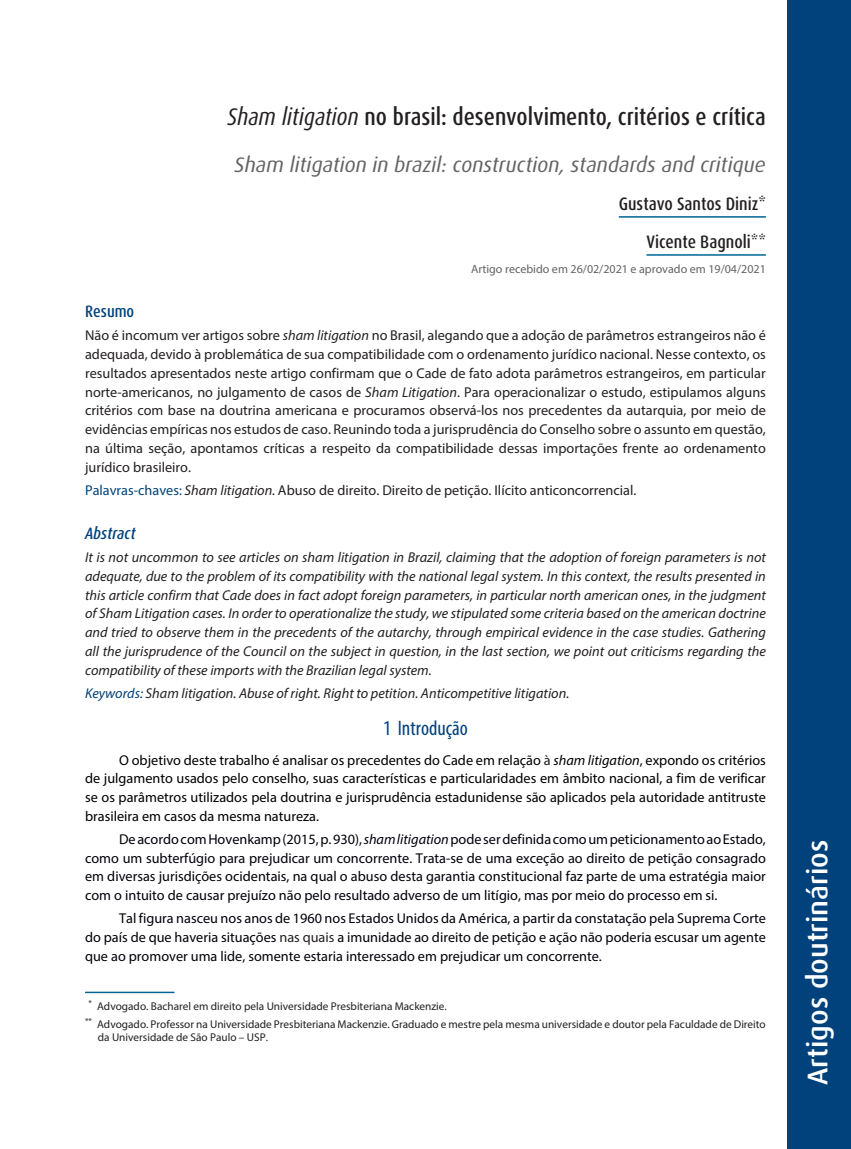
<style>
.page{position:relative;width:851px;height:1149px;background:#fff}
.page>*{position:absolute;margin:0;border:0;box-sizing:border-box;transform-origin:0 0}
.t1{font:500 28.5px "Dax Pro";color:#fff}
._00_-_TÍTULO{font:500 condensed 24px "Dax Pro";color:#231f20}
._00_-_Título_em_ingl{font:italic 21px "Dax Pro";color:#636366}
._02_-_SUBTÍTULO{font:condensed 21px "Myriad Pro";color:#01427c}
._01_-_AUTOR{font:500 condensed 18px "Dax Pro";color:#231f20}
._00_-_Resumo_abstrac{font:italic 500 condensed 16.5px "Dax Pro";color:#01427c}
._00_-_Resumo_abstrac-2{font:500 condensed 16.5px "Dax Pro";color:#01427c}
._03_-_TEXTO_RESUMO{font:14.25px/18.8px "Myriad Pro";color:#231f20;text-align:justify}
._03_-_TEXTO_RESUMO-2{font:italic 14.25px/18.8px "Myriad Pro";color:#231f20;text-align:justify}
._03_-_TEXTO{font:14.25px/18.8px "Myriad Pro";color:#00000a;text-align:justify}
._03_-_TEXTO-2{font:14.25px/18.8px "Myriad Pro";color:#000;text-align:justify}
._03_1_-_Artigo_Receb{font:12px "Myriad Pro";color:#636366}
._09_-_NOTAS_DOIS_NUM{font:11.25px/13.5px "Myriad Pro";color:#231f20}
._08_-_NOTA_fio_acima{font:11.25px "Myriad Pro";color:#231f20}
.s1{font-weight:400;font-style:italic}
.s2{font-style:italic}
.s3{color:#01427c}
.s4{color:#231f20}
</style>
<div class="page">
<div style="left:787px;top:0;width:63px;height:1148px;background:#01427c"></div>
<hr style="left:618px;top:216px;width:147px;height:1px;background:#006494">
<hr style="left:646px;top:254px;width:119px;height:1px;background:#006494">
<hr style="left:85px;top:991px;width:89px;height:1px;background:#006494">
<p class="_00_-_TÍTULO" style="left:227px;top:101px;width:539px"><span class="s1">Sham litigation</span> no brasil: desenvolvimento, critérios e crítica</p>
<p class="_00_-_Título_em_ingl" style="left:234px;top:151px;width:533px">Sham litigation in brazil: construction, standards and critique</p>
<p class="_01_-_AUTOR" style="left:618px;top:192px;width:148px">Gustavo Santos Diniz*</p>
<p class="_01_-_AUTOR" style="left:646px;top:230px;width:121px">Vicente Bagnoli**</p>
<p class="_03_1_-_Artigo_Receb" style="left:471px;top:261px;width:296px">Artigo recebido em 26/02/2021 e aprovado em 19/04/2021</p>
<p class="_00_-_Resumo_abstrac-2" style="left:85px;top:301px;width:51px">Resumo</p>
<p class="_03_-_TEXTO_RESUMO" style="left:85px;top:326px;width:682px">Não é incomum ver artigos sobre <span class="s2">sham litigation</span> no Brasil, alegando que a adoção de parâmetros estrangeiros não é adequada, devido à problemática de sua compatibilidade com o ordenamento jurídico nacional. Nesse contexto, os resultados apresentados neste artigo confirmam que o Cade de fato adota parâmetros estrangeiros, em particular norte-americanos, no julgamento de casos de <span class="s2">Sham Litigation</span>. Para operacionalizar o estudo, estipulamos alguns critérios com base na doutrina americana e procuramos observá-los nos precedentes da autarquia, por meio de evidências empíricas nos estudos de caso. Reunindo toda a jurisprudência do Conselho sobre o assunto em questão, na última seção, apontamos críticas a respeito da compatibilidade dessas importações frente ao ordenamento jurídico brasileiro.</p>
<p class="_03_-_TEXTO_RESUMO" style="left:85px;top:480px;width:552px"><span class="s3">Palavras-chaves:</span> <span class="s2">Sham litigation.</span> Abuso de direito. Direito de petição. Ilícito anticoncorrencial.</p>
<p class="_00_-_Resumo_abstrac" style="left:85px;top:522px;width:52px">Abstract</p>
<p class="_03_-_TEXTO_RESUMO-2" style="left:85px;top:547px;width:682px">It is not uncommon to see articles on sham litigation in Brazil, claiming that the adoption of foreign parameters is not adequate, due to the problem of its compatibility with the national legal system. In this context, the results presented in this article confirm that Cade does in fact adopt foreign parameters, in particular north american ones, in the judgment of Sham Litigation cases. In order to operationalize the study, we stipulated some criteria based on the american doctrine and tried to observe them in the precedents of the autarchy, through empirical evidence in the case studies. Gathering all the jurisprudence of the Council on the subject in question, in the last section, we point out criticisms regarding the compatibility of these imports with the Brazilian legal system.</p>
<p class="_03_-_TEXTO_RESUMO-2" style="left:85px;top:683px;width:485px"><span class="s3">Keywords:</span> Sham litigation. Abuse of right. Right to petition. Anticompetitive litigation.</p>
<p class="_02_-_SUBTÍTULO" style="left:383px;top:715px;width:86px">1 Introdução</p>
<p class="_03_-_TEXTO-2" style="left:85px;top:750px;width:682px;text-indent:34px">O objetivo deste trabalho é analisar os precedentes do Cade em relação <span class="s4">à</span> <span class="s2">sham litigation</span>, expondo os critérios de julgamento usados pelo conselho, suas características e particularidades em âmbito nacional, a fim de verificar se os parâmetros utilizados pela doutrina e jurisprudência estadunidense são aplicados pela autoridade antitruste brasileira em casos da mesma natureza.</p>
<p class="_03_-_TEXTO" style="left:85px;top:829px;width:682px;text-indent:34px">De acordo com Hovenkamp (2015, p. 930), <span class="s2">sham litigation</span> pode ser definida como um peticionamento ao Estado, como um subterfúgio para prejudicar um concorrente. Trata-se de uma exceção ao direito de petição consagrado em diversas jurisdições ocidentais, na qual o abuso desta garantia constitucional faz parte de uma estratégia maior com o intuito de causar prejuízo não pelo resultado adverso de um litígio, mas por meio do processo em si.</p>
<p class="_03_-_TEXTO" style="left:85px;top:908px;width:682px;text-indent:34px">Tal figura nasceu nos anos de 1960 nos Estados Unidos da América, a partir da constatação pela Suprema Corte do país de que haveria situações <span class="s4">nas quais</span> a imunidade ao direito de petição e ação não poderia escusar um agente que ao promover uma lide, somente estaria interessado em prejudicar um concorrente.</p>
<p class="_08_-_NOTA_fio_acima" style="left:88px;top:999px;width:360px"><sup>*</sup> Advogado. Bacharel em direito pela Universidade Presbiteriana Mackenzie.</p>
<p class="_09_-_NOTAS_DOIS_NUM" style="left:98px;top:1016px;width:669px;text-indent:-13px"><sup>**</sup> Advogado. Professor na Universidade Presbiteriana Mackenzie. Graduado e mestre pela mesma universidade e doutor pela Faculdade de Direito da Universidade de São Paulo – USP.</p>
<h1 class="t1" style="left:799px;top:1084px;width:247px;rotate:-90deg">Artigos doutrinários</h1>
</div>
